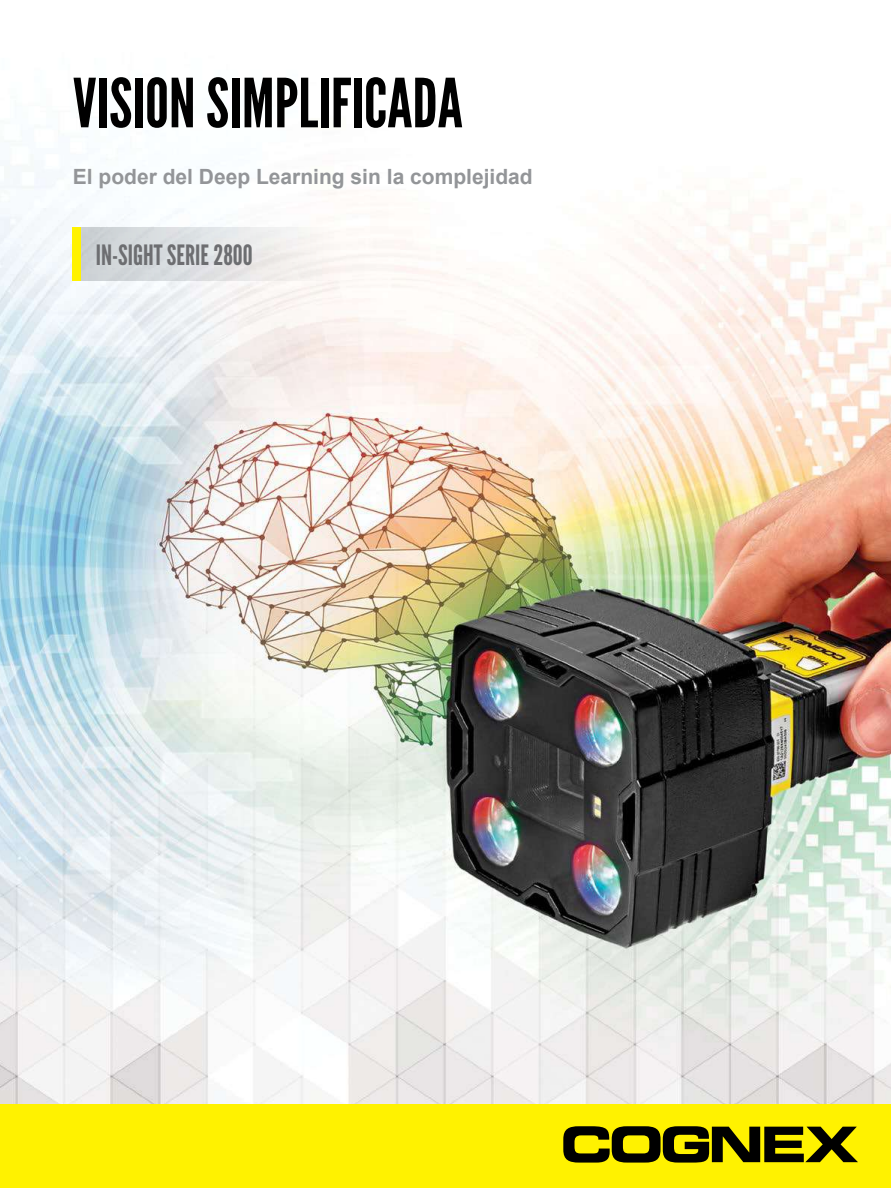
<style>
.page{position:relative;width:891px;height:1188px;background:#fff}
.page>*{position:absolute;margin:0;border:0;box-sizing:border-box;transform-origin:0 0}
.t1{font:67.5px "League Gothic";color:#000}
.t2{font:27.9px "League Gothic";color:#6d6e71}
.t3{font:700 21px "Arial";color:#939598}
</style>
<div class="page">
<div style="left:0;top:1104px;width:891px;height:84px;background:#fff200"></div>
<svg style="left:563px;top:1126px;width:295px;height:37px"></svg>
<img style="left:0;top:159px;width:891px;height:945px">
<div style="left:73px;top:228px;width:261px;height:53px;background:linear-gradient(to right,#c7ced3,#fbf7f4)"></div>
<div style="left:73px;top:228px;width:8px;height:53px;background:#fff200"></div>
<h1 class="t1" style="left:73px;top:63px;width:391px">VISION SIMPLIFICADA</h1>
<p class="t3" style="left:73px;top:162px;width:461px">El poder del Deep Learning sin la complejidad</p>
<h2 class="t2" style="left:96px;top:238px;width:158px">IN-SIGHT SERIE 2800</h2>
</div>
